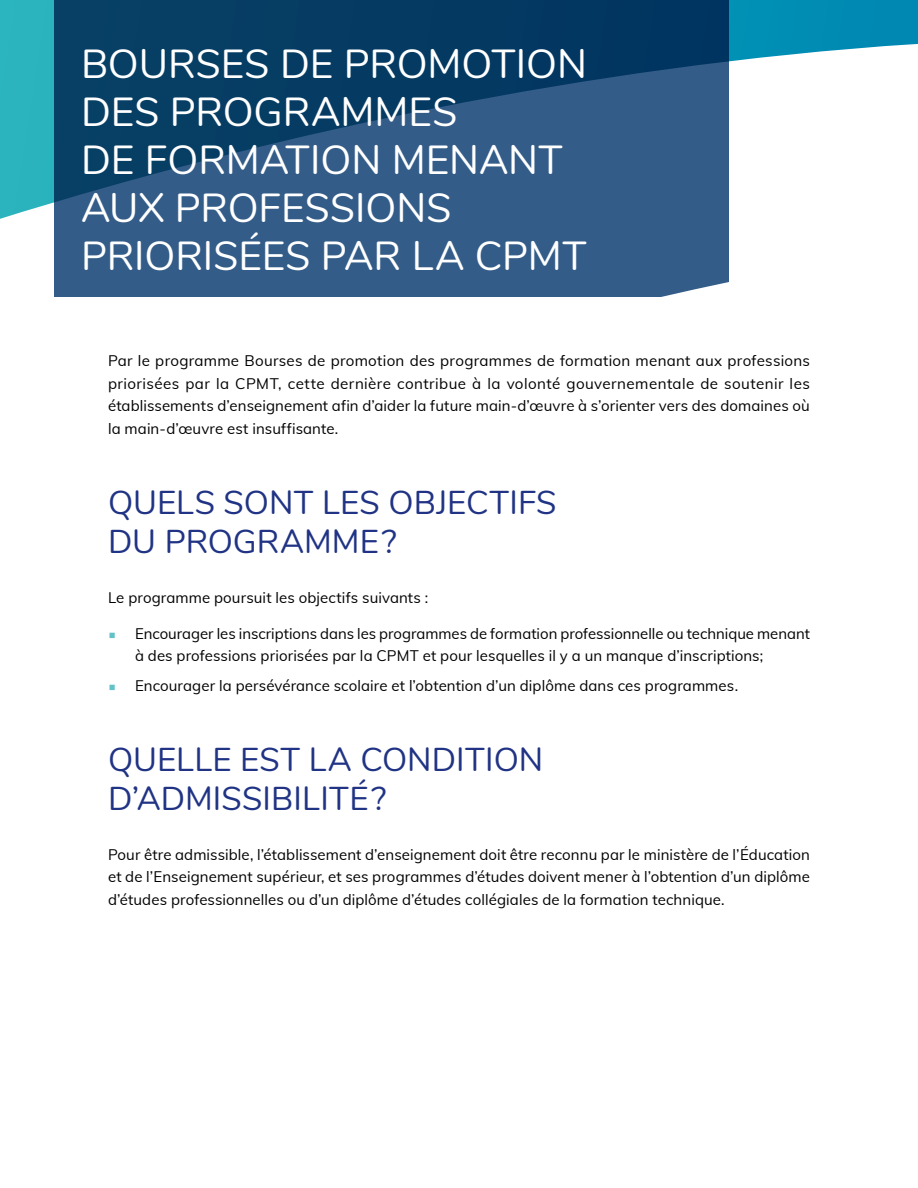
<style>
.page{position:relative;width:918px;height:1188px;background:#fff}
.page>*{position:absolute;margin:0;border:0;box-sizing:border-box;transform-origin:0 0}
.H1_grand_titre{font:40.5px/48px "Nunito";color:#fff}
.H2_-_titre{font:33px/39.6px "Nunito";letter-spacing:.005em;color:#203384}
.Texte{font:15px/22.5px "Muli";letter-spacing:.005em;color:#000;text-align:justify}
</style>
<div class="page">
<svg style="left:0;top:0;width:918px;height:219px"></svg>
<svg style="left:54px;top:0;width:675px;height:297px;background:#204e78"></svg>
<h3 class="H1_grand_titre" style="left:81px;top:38px;width:508px">BOURSES DE PROMOTION<br>DES PROGRAMMES<br>DE FORMATION MENANT<br>AUX PROFESSIONS<br>PRIORISÉES PAR LA CPMT</h3>
<p class="Texte" style="left:108px;top:349px;width:704px">Par le programme Bourses de promotion des programmes de formation menant aux professions priorisées par la CPMT, cette dernière contribue à la volonté gouvernementale de soutenir les établissements d’enseignement afin d’aider la future main-d’œuvre à s’orienter vers des domaines où la main-d’œuvre est insuffisante.</p>
<h1 class="H2_-_titre" style="left:108px;top:481px;width:450px">QUELS SONT LES OBJECTIFS<br>DU PROGRAMME ?</h1>
<p class="Texte" style="left:108px;top:585px;width:322px">Le programme poursuit les objectifs suivants :</p>
<p class="Texte" style="left:135px;top:621px;width:676px">Encourager les inscriptions dans les programmes de formation professionnelle ou technique menant à des professions priorisées par la CPMT et pour lesquelles il y a un manque d’inscriptions;</p>
<p class="Texte" style="left:135px;top:673px;width:605px">Encourager la persévérance scolaire et l’obtention d’un diplôme dans ces programmes.</p>
<h1 class="H2_-_titre" style="left:108px;top:738px;width:437px">QUELLE EST LA CONDITION<br>D’ADMISSIBILITÉ ?</h1>
<p class="Texte" style="left:108px;top:842px;width:704px">Pour être admissible, l’établissement d’enseignement doit être reconnu par le ministère de l’Éducation et de l’Enseignement supérieur, et ses programmes d’études doivent mener à l’obtention d’un diplôme d’études professionnelles ou d’un diplôme d’études collégiales de la formation technique.</p>
</div>
